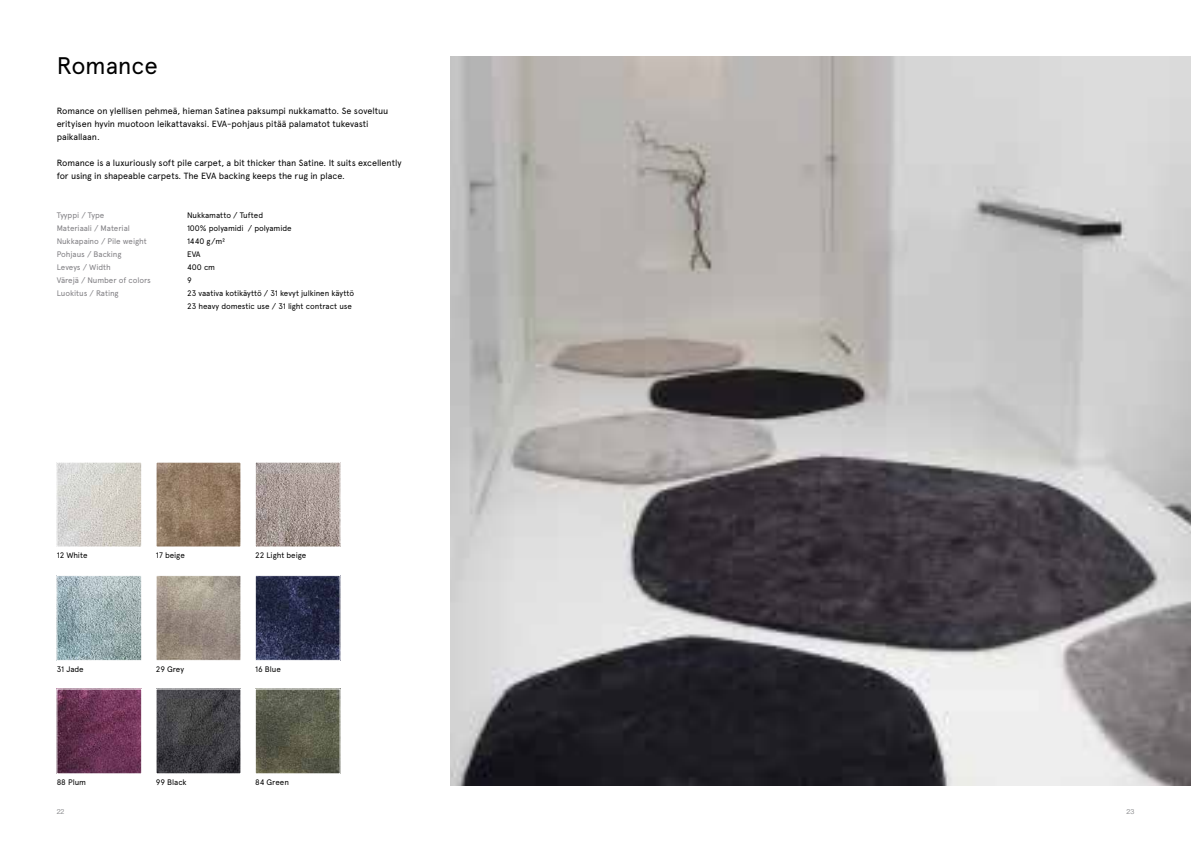
<style>
.page{position:relative;width:1191px;height:842px;background:#fff}
.page>*{position:absolute;margin:0;border:0;box-sizing:border-box;transform-origin:0 0}
.t1{font:24px "Apercu Pro";letter-spacing:-.01em;color:#000}
.t2{font:9px/13px "Apercu Pro";letter-spacing:-.01em;color:#000}
.t3{font:8px/13px "Apercu Pro";letter-spacing:-.01em;color:#000}
.t4{font:8px "Apercu Pro";letter-spacing:-.01em;color:#807f83}
.t5{font:300 7px "Helvetica Neue LT Std";color:#6d6e71}
</style>
<div class="page">
<img style="left:451px;top:57px;width:740px;height:728px">
<img style="left:257px;top:464px;width:81px;height:81px">
<div style="left:255px;top:462px;width:85px;height:85px;border:1px solid #fff"></div>
<img style="left:59px;top:691px;width:81px;height:81px">
<div style="left:57px;top:689px;width:85px;height:85px;border:1px solid #fff"></div>
<img style="left:158px;top:464px;width:81px;height:81px">
<div style="left:156px;top:462px;width:85px;height:85px;border:1px solid #fff"></div>
<img style="left:59px;top:464px;width:81px;height:81px">
<div style="left:57px;top:462px;width:85px;height:85px;border:1px solid #fff"></div>
<img style="left:158px;top:691px;width:81px;height:81px">
<img style="left:158px;top:577px;width:81px;height:81px">
<div style="left:156px;top:575px;width:85px;height:85px;border:1px solid #fff"></div>
<img style="left:257px;top:577px;width:81px;height:81px">
<div style="left:255px;top:575px;width:85px;height:85px;border:1px solid #fff"></div>
<img style="left:59px;top:577px;width:81px;height:81px">
<div style="left:57px;top:575px;width:85px;height:85px;border:1px solid #fff"></div>
<img style="left:257px;top:691px;width:81px;height:81px">
<div style="left:255px;top:689px;width:85px;height:85px;border:1px solid #fff"></div>
<h1 class="t1" style="left:57px;top:47px;width:103px">Romance</h1>
<p class="t2" style="left:57px;top:104px;width:333px">Romance on ylellisen pehmeä, hieman Satinea paksumpi nukkamatto. Se soveltuu erityisen hyvin muotoon leikattavaksi. EVA-pohjaus pitää palamatot tukevasti paikallaan.</p>
<p class="t2" style="left:57px;top:156px;width:346px">Romance is a luxuriously soft pile carpet, a bit thicker than Satine. It suits excellently for using in shapeable carpets. The EVA backing keeps the rug in place.</p>
<p class="t4" style="left:57px;top:209px;width:49px">Tyyppi / Type</p>
<p class="t3" style="left:187px;top:208px;width:78px">Nukkamatto / Tufted</p>
<p class="t4" style="left:57px;top:222px;width:75px">Materiaali / Material</p>
<p class="t3" style="left:187px;top:221px;width:106px">100% polyamidi / polyamide</p>
<p class="t4" style="left:57px;top:235px;width:92px">Nukkapaino / Pile weight</p>
<p class="t3" style="left:187px;top:234px;width:40px">1440 g/m²</p>
<p class="t4" style="left:57px;top:248px;width:66px">Pohjaus / Backing</p>
<p class="t3" style="left:187px;top:247px;width:15px">EVA</p>
<p class="t4" style="left:57px;top:261px;width:56px">Leveys / Width</p>
<p class="t3" style="left:187px;top:260px;width:30px">400 cm</p>
<p class="t4" style="left:57px;top:274px;width:96px">Värejä / Number of colors</p>
<p class="t3" style="left:187px;top:273px;width:6px">9</p>
<p class="t4" style="left:57px;top:287px;width:63px">Luokitus / Rating</p>
<p class="t3" style="left:187px;top:286px;width:168px">23 vaativa kotikäyttö / 31 kevyt julkinen käyttö<br>23 heavy domestic use / 31 light contract use</p>
<p class="t3" style="left:57px;top:548px;width:32px">12 White</p>
<p class="t3" style="left:156px;top:548px;width:30px">17 beige</p>
<p class="t3" style="left:255px;top:548px;width:53px">22 Light beige</p>
<p class="t3" style="left:57px;top:662px;width:29px">31 Jade</p>
<p class="t3" style="left:156px;top:662px;width:30px">29 Grey</p>
<p class="t3" style="left:255px;top:662px;width:27px">16 Blue</p>
<p class="t3" style="left:57px;top:775px;width:31px">88 Plum</p>
<p class="t3" style="left:156px;top:775px;width:32px">99 Black</p>
<p class="t3" style="left:255px;top:775px;width:35px">84 Green</p>
<p class="t5" style="left:57px;top:807px;width:9px">22</p>
<p class="t5" style="left:1126px;top:807px;width:9px">23</p>
</div>
